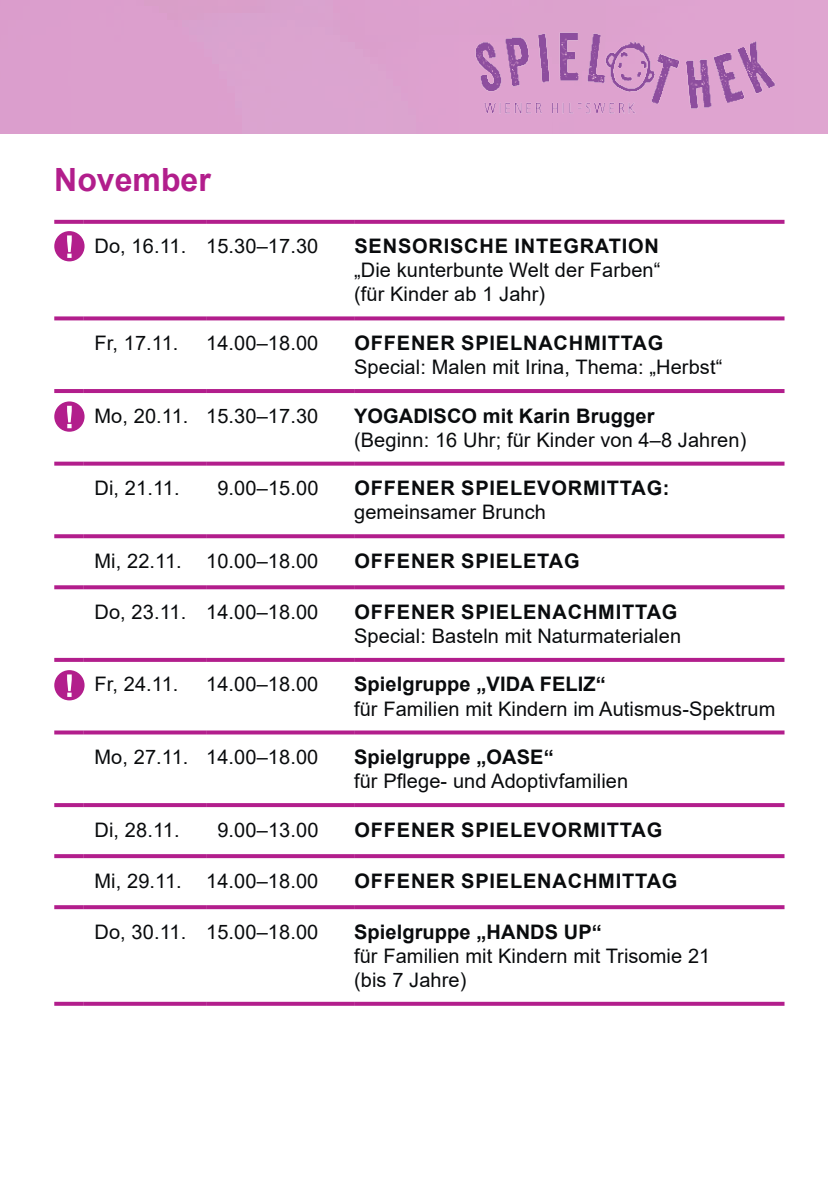
<style>
.page{position:relative;width:828px;height:1191px;background:#fff}
.page>*{position:absolute;margin:0;border:0;box-sizing:border-box;transform-origin:0 0}
.t1{font:700 32px "Arial";color:#b21e8c}
.t2{font:20px/24px "Arial";letter-spacing:.005em;color:#090b0d}
.t3{font:700 20px "Arial";letter-spacing:.04em;color:#090b0d}
.t4{font:700 20px "Arial";letter-spacing:.005em;color:#090b0d}
</style>
<div class="page">
<div style="left:0;top:0;width:828px;height:133px;background:#dca1ce"></div>
<img style="left:475px;top:32px;width:301px;height:82px">
<svg style="left:54px;top:220px;width:29px;height:4px"></svg>
<svg style="left:83px;top:220px;width:123px;height:4px"></svg>
<svg style="left:206px;top:220px;width:148px;height:4px"></svg>
<svg style="left:354px;top:220px;width:430px;height:4px;background:#b52790"></svg>
<svg style="left:54px;top:316px;width:29px;height:4px"></svg>
<svg style="left:83px;top:316px;width:123px;height:4px"></svg>
<svg style="left:206px;top:316px;width:148px;height:4px"></svg>
<svg style="left:354px;top:316px;width:430px;height:4px;background:#ba3698"></svg>
<hr style="left:54px;top:389px;width:29px;height:4px;background:#b21e8c">
<hr style="left:83px;top:389px;width:123px;height:4px;background:#b21e8c">
<hr style="left:206px;top:389px;width:148px;height:4px;background:#b21e8c">
<hr style="left:354px;top:389px;width:430px;height:4px;background:#b21e8c">
<svg style="left:54px;top:461px;width:29px;height:4px"></svg>
<svg style="left:83px;top:461px;width:123px;height:4px"></svg>
<svg style="left:206px;top:461px;width:148px;height:4px"></svg>
<svg style="left:354px;top:461px;width:430px;height:4px;background:#be429e"></svg>
<svg style="left:54px;top:534px;width:29px;height:4px"></svg>
<svg style="left:83px;top:534px;width:123px;height:4px"></svg>
<svg style="left:206px;top:534px;width:148px;height:4px"></svg>
<svg style="left:354px;top:534px;width:430px;height:4px;background:#b62b92"></svg>
<svg style="left:54px;top:585px;width:29px;height:4px"></svg>
<svg style="left:83px;top:585px;width:123px;height:4px"></svg>
<svg style="left:206px;top:585px;width:148px;height:4px"></svg>
<svg style="left:354px;top:585px;width:430px;height:4px;background:#b72e94"></svg>
<svg style="left:54px;top:658px;width:29px;height:4px"></svg>
<svg style="left:83px;top:658px;width:123px;height:4px"></svg>
<svg style="left:206px;top:658px;width:148px;height:4px"></svg>
<svg style="left:354px;top:658px;width:430px;height:4px;background:#b3238e"></svg>
<svg style="left:54px;top:730px;width:29px;height:4px"></svg>
<svg style="left:83px;top:730px;width:123px;height:4px"></svg>
<svg style="left:206px;top:730px;width:148px;height:4px"></svg>
<svg style="left:354px;top:730px;width:430px;height:4px;background:#bb399a"></svg>
<svg style="left:54px;top:803px;width:29px;height:4px"></svg>
<svg style="left:83px;top:803px;width:123px;height:4px"></svg>
<svg style="left:206px;top:803px;width:148px;height:4px"></svg>
<svg style="left:354px;top:803px;width:430px;height:4px;background:#b3238e"></svg>
<svg style="left:54px;top:854px;width:29px;height:4px"></svg>
<svg style="left:83px;top:854px;width:123px;height:4px"></svg>
<svg style="left:206px;top:854px;width:148px;height:4px"></svg>
<svg style="left:354px;top:854px;width:430px;height:4px;background:#b42590"></svg>
<svg style="left:54px;top:905px;width:29px;height:4px"></svg>
<svg style="left:83px;top:905px;width:123px;height:4px"></svg>
<svg style="left:206px;top:905px;width:148px;height:4px"></svg>
<svg style="left:354px;top:905px;width:430px;height:4px;background:#b52891"></svg>
<svg style="left:54px;top:1001px;width:29px;height:4px"></svg>
<svg style="left:83px;top:1001px;width:123px;height:4px"></svg>
<svg style="left:206px;top:1001px;width:148px;height:4px"></svg>
<svg style="left:354px;top:1001px;width:430px;height:4px;background:#c14aa2"></svg>
<div style="left:54px;top:231px;width:31px;height:30px;background:#b21e8c;border-radius:50%"></div>
<svg style="left:67px;top:235px;width:5px;height:23px"></svg>
<div style="left:54px;top:401px;width:31px;height:31px;background:#b21e8c;border-radius:50%"></div>
<svg style="left:67px;top:406px;width:5px;height:22px"></svg>
<div style="left:54px;top:670px;width:31px;height:30px;background:#b21e8c;border-radius:50%"></div>
<svg style="left:67px;top:674px;width:5px;height:23px"></svg>
<h1 class="t1" style="left:54px;top:157px;width:158px">November</h1>
<p class="t2" style="left:94px;top:234px;width:225px">Do, 16.11. 15.30–17.30</p>
<p class="t3" style="left:354px;top:232px;width:306px">SENSORISCHE INTEGRATION</p>
<p class="t2" style="left:354px;top:258px;width:308px">„Die kunterbunte Welt der Farben“ (für Kinder ab 1 Jahr)</p>
<p class="t2" style="left:94px;top:331px;width:85px">Fr, 17.11.</p>
<p class="t2" style="left:206px;top:331px;width:114px">14.00–18.00</p>
<p class="t3" style="left:354px;top:329px;width:310px">OFFENER SPIELNACHMITTAG</p>
<p class="t2" style="left:354px;top:355px;width:370px">Special: Malen mit Irina, Thema: „Herbst“</p>
<p class="t2" style="left:94px;top:403px;width:225px">Mo, 20.11. 15.30–17.30</p>
<p class="t4" style="left:354px;top:401px;width:302px">YOGADISCO mit Karin Brugger</p>
<p class="t2" style="left:354px;top:427px;width:394px">(Beginn: 16 Uhr; für Kinder von 4–8 Jahren)</p>
<p class="t2" style="left:94px;top:476px;width:87px">Di, 21.11.</p>
<p class="t2" style="left:217px;top:476px;width:102px">9.00–15.00</p>
<p class="t3" style="left:354px;top:474px;width:316px">OFFENER SPIELEVORMITTAG:</p>
<p class="t2" style="left:354px;top:500px;width:193px">gemeinsamer Brunch</p>
<p class="t2" style="left:94px;top:548px;width:225px">Mi, 22.11. 10.00–18.00</p>
<p class="t3" style="left:354px;top:547px;width:227px">OFFENER SPIELETAG</p>
<p class="t2" style="left:94px;top:600px;width:225px">Do, 23.11. 14.00–18.00</p>
<p class="t3" style="left:354px;top:598px;width:324px">OFFENER SPIELENACHMITTAG</p>
<p class="t2" style="left:354px;top:624px;width:328px">Special: Basteln mit Naturmaterialen</p>
<p class="t2" style="left:94px;top:672px;width:85px">Fr, 24.11.</p>
<p class="t2" style="left:206px;top:672px;width:114px">14.00–18.00</p>
<p class="t4" style="left:354px;top:670px;width:253px">Spielgruppe „VIDA FELIZ“</p>
<p class="t2" style="left:354px;top:696px;width:423px">für Familien mit Kindern im Autismus-Spektrum</p>
<p class="t2" style="left:94px;top:745px;width:225px">Mo, 27.11. 14.00–18.00</p>
<p class="t4" style="left:354px;top:743px;width:201px">Spielgruppe „OASE“</p>
<p class="t2" style="left:354px;top:769px;width:276px">für Pflege- und Adoptivfamilien</p>
<p class="t2" style="left:94px;top:817px;width:87px">Di, 28.11.</p>
<p class="t2" style="left:217px;top:817px;width:102px">9.00–13.00</p>
<p class="t3" style="left:354px;top:815px;width:309px">OFFENER SPIELEVORMITTAG</p>
<p class="t2" style="left:94px;top:868px;width:225px">Mi, 29.11. 14.00–18.00</p>
<p class="t3" style="left:354px;top:866px;width:324px">OFFENER SPIELENACHMITTAG</p>
<p class="t2" style="left:94px;top:919px;width:225px">Do, 30.11. 15.00–18.00</p>
<p class="t4" style="left:354px;top:917px;width:249px">Spielgruppe „HANDS UP“</p>
<p class="t2" style="left:354px;top:943px;width:358px">für Familien mit Kindern mit Trisomie 21 (bis 7 Jahre)</p>
</div>
